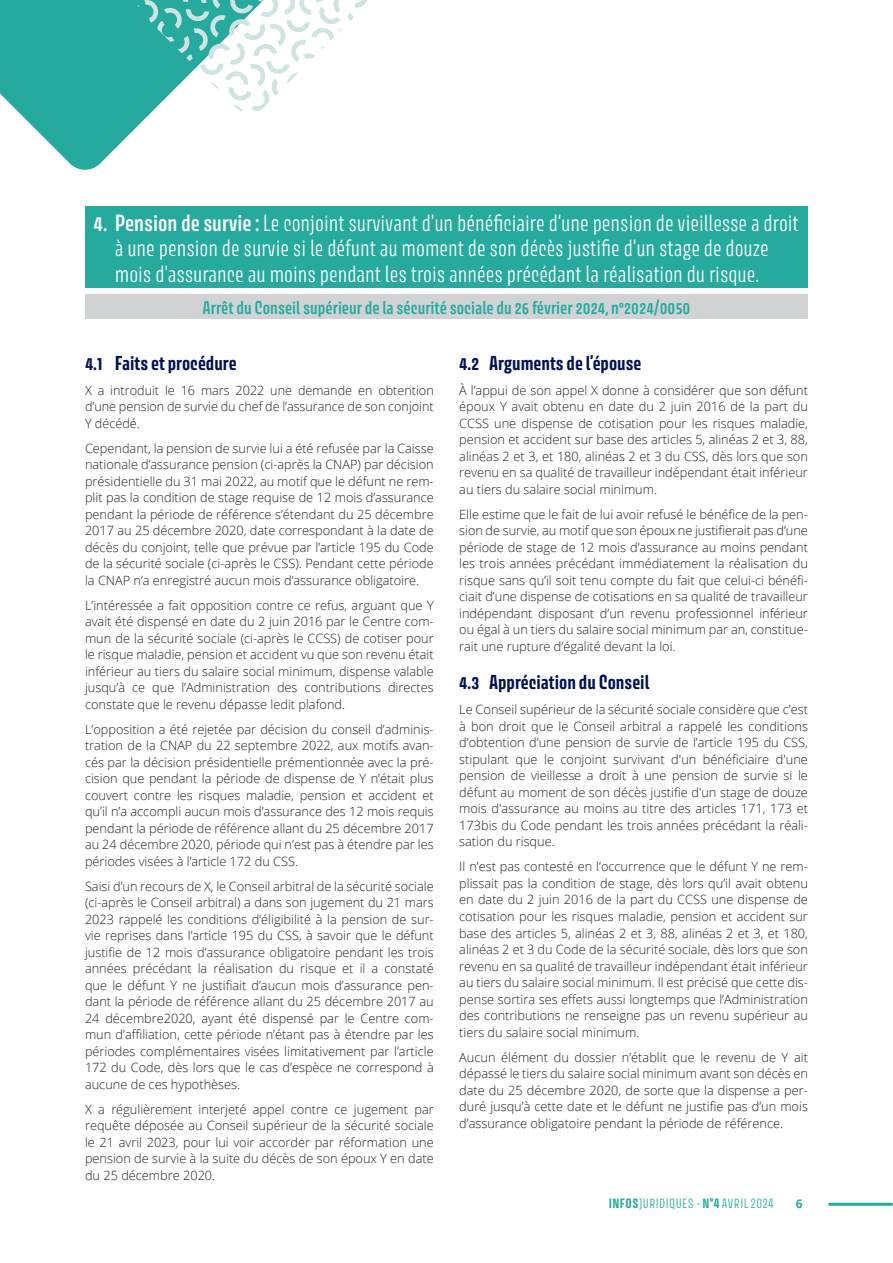
<style>
.page{position:relative;width:893px;height:1263px;background:#fff}
.page>*{position:absolute;margin:0;border:0;box-sizing:border-box;transform-origin:0 0}
.t1{font:300 21px/25.2px "Avory I Latn";color:#fff}
.t2{font:700 18px "Avory I Latn";color:#001352}
.Titre_ARRET{font:600 16.5px "Avory I Latn";color:#25aa9d}
.Texte_courant{font:300 12.75px/16.5px "Open Sans";color:#231f20;text-align:justify}
.t3{font:300 12px "Avory I Latn";letter-spacing:.035em;color:#25aa9d}
.t4{font:700 12px "Open Sans";color:#25aa9d}
.s1{font-weight:600}
.s2{font-weight:700}
</style>
<div class="page">
<svg style="left:0;top:0;width:149px;height:170px;fill:#25aa9d"></svg>
<hr style="left:830px;top:1203px;width:61px;height:3px;background:#25aa9d">
<svg style="left:135px;top:0;width:232px;height:115px"></svg>
<div style="left:85px;top:206px;width:723px;height:81px;background:#25aa9d"></div>
<div style="left:85px;top:294px;width:723px;height:25px;background:#d1d2d4"></div>
<p class="t1" style="left:115px;top:211px;width:685px;text-indent:-21px"><span class="s1">4. Pension de survie :</span> Le conjoint survivant d'un bénéficiaire d'une pension de vieillesse a droit à une pension de survie si le défunt au moment de son décès justifie d'un stage de douze mois d'assurance au moins pendant les trois années précédant la réalisation du risque.</p>
<p class="Titre_ARRET" style="left:203px;top:297px;width:489px">Arrêt du Conseil supérieur de la sécurité sociale du 26 février 2024, n°2024/0050</p>
<p class="t2" style="left:85px;top:351px;width:153px">4.1 Faits et procédure</p>
<p class="Texte_courant" style="left:85px;top:382px;width:350px">X a introduit le 16 mars 2022 une demande en obtention d’une pension de survie du chef de l’assurance de son conjoint Y décédé.</p>
<p class="Texte_courant" style="left:85px;top:440px;width:350px">Cependant, la pension de survie lui a été refusée par la Caisse nationale d’assurance pension (ci-après la CNAP) par décision présidentielle du 31 mai 2022, au motif que le défunt ne rem&shy;plit pas la condition de stage requise de 12 mois d’assurance pendant la période de référence s’étendant du 25 décembre 2017 au 25 décembre 2020, date correspondant à la date de décès du conjoint, telle que prévue par l’article 195 du Code de la sécurité sociale (ci-après le CSS). Pendant cette période la CNAP n’a enregistré aucun mois d’assurance obligatoire.</p>
<p class="Texte_courant" style="left:85px;top:597px;width:350px">L’intéressée a fait opposition contre ce refus, arguant que Y avait été dispensé en date du 2 juin 2016 par le Centre com&shy;mun de la sécurité sociale (ci-après le CCSS) de cotiser pour le risque maladie, pension et accident vu que son revenu était inférieur au tiers du salaire social minimum, dispense valable jusqu’à ce que l’Administration des contributions directes constate que le revenu dépasse ledit plafond.</p>
<p class="Texte_courant" style="left:85px;top:721px;width:350px">L’opposition a été rejetée par décision du conseil d’adminis&shy;tration de la CNAP du 22 septembre 2022, aux motifs avan&shy;cés par la décision présidentielle prémentionnée avec la pré&shy;cision que pendant la période de dispense de Y n’était plus couvert contre les risques maladie, pension et accident et qu’il n’a accompli aucun mois d’assurance des 12 mois requis pendant la période de référence allant du 25 décembre 2017 au 24 décembre 2020, période qui n’est pas à étendre par les périodes visées à l’article 172 du CSS.</p>
<p class="Texte_courant" style="left:85px;top:878px;width:350px">Saisi d’un recours de X, le Conseil arbitral de la sécurité sociale (ci-après le Conseil arbitral) a dans son jugement du 21 mars 2023 rappelé les conditions d’éligibilité à la pension de sur&shy;vie reprises dans l’article 195 du CSS, à savoir que le défunt justifie de 12 mois d’assurance obligatoire pendant les trois années précédant la réalisation du risque et il a constaté que le défunt Y ne justifiait d’aucun mois d’assurance pen&shy;dant la période de référence allant du 25 décembre 2017 au 24 décembre2020, ayant été dispensé par le Centre com&shy;mun d’affiliation, cette période n’étant pas à étendre par les périodes complémentaires visées limitativement par l’article 172 du Code, dès lors que le cas d’espèce ne correspond à aucune de ces hypothèses.</p>
<p class="Texte_courant" style="left:85px;top:1101px;width:350px">X a régulièrement interjeté appel contre ce jugement par requête déposée au Conseil supérieur de la sécurité sociale le 21 avril 2023, pour lui voir accorder par réformation une pension de survie à la suite du décès de son époux Y en date du 25 décembre 2020.</p>
<p class="t2" style="left:459px;top:351px;width:184px">4.2 Arguments de l’épouse</p>
<p class="Texte_courant" style="left:459px;top:382px;width:350px">À l’appui de son appel X donne à considérer que son défunt époux Y avait obtenu en date du 2 juin 2016 de la part du CCSS une dispense de cotisation pour les risques maladie, pension et accident sur base des articles 5, alinéas 2 et 3, 88, alinéas 2 et 3, et 180, alinéas 2 et 3 du CSS, dès lors que son revenu en sa qualité de travailleur indépendant était inférieur au tiers du salaire social minimum.</p>
<p class="Texte_courant" style="left:459px;top:506px;width:350px">Elle estime que le fait de lui avoir refusé le bénéfice de la pen&shy;sion de survie, au motif que son époux ne justifierait pas d’une période de stage de 12 mois d’assurance au moins pendant les trois années précédant immédiatement la réalisation du risque sans qu’il soit tenu compte du fait que celui-ci bénéfi&shy;ciait d’une dispense de cotisations en sa qualité de travailleur indépendant disposant d’un revenu professionnel inférieur ou égal à un tiers du salaire social minimum par an, constitue&shy;rait une rupture d’égalité devant la loi.</p>
<p class="t2" style="left:459px;top:671px;width:192px">4.3 Appréciation du Conseil</p>
<p class="Texte_courant" style="left:459px;top:701px;width:350px">Le Conseil supérieur de la sécurité sociale considère que c’est à bon droit que le Conseil arbitral a rappelé les conditions d’obtention d’une pension de survie de l’article 195 du CSS, stipulant que le conjoint survivant d'un bénéficiaire d'une pension de vieillesse a droit à une pension de survie si le défunt au moment de son décès justifie d'un stage de douze mois d'assurance au moins au titre des articles 171, 173 et 173bis du Code pendant les trois années précédant la réali&shy;sation du risque.</p>
<p class="Texte_courant" style="left:459px;top:858px;width:350px">Il n’est pas contesté en l’occurrence que le défunt Y ne rem&shy;plissait pas la condition de stage, dès lors qu’il avait obtenu en date du 2 juin 2016 de la part du CCSS une dispense de cotisation pour les risques maladie, pension et accident sur base des articles 5, alinéas 2 et 3, 88, alinéas 2 et 3, et 180, alinéas 2 et 3 du Code de la sécurité sociale, dès lors que son revenu en sa qualité de travailleur indépendant était inférieur au tiers du salaire social minimum. Il est précisé que cette dis&shy;pense sortira ses effets aussi longtemps que l’Administration des contributions ne renseigne pas un revenu supérieur au tiers du salaire social minimum.</p>
<p class="Texte_courant" style="left:459px;top:1048px;width:350px">Aucun élément du dossier n’établit que le revenu de Y ait dépassé le tiers du salaire social minimum avant son décès en date du 25 décembre 2020, de sorte que la dispense a per&shy;duré jusqu’à cette date et le défunt ne justifie pas d’un mois d’assurance obligatoire pendant la période de référence.</p>
<p class="t3" style="left:609px;top:1195px;width:166px"><span class="s2">INFOS</span>JURIDIQUES - <span class="s2">N°4</span> AVRIL 2024</p>
<p class="t4" style="left:796px;top:1195px;width:8px">6</p>
</div>
